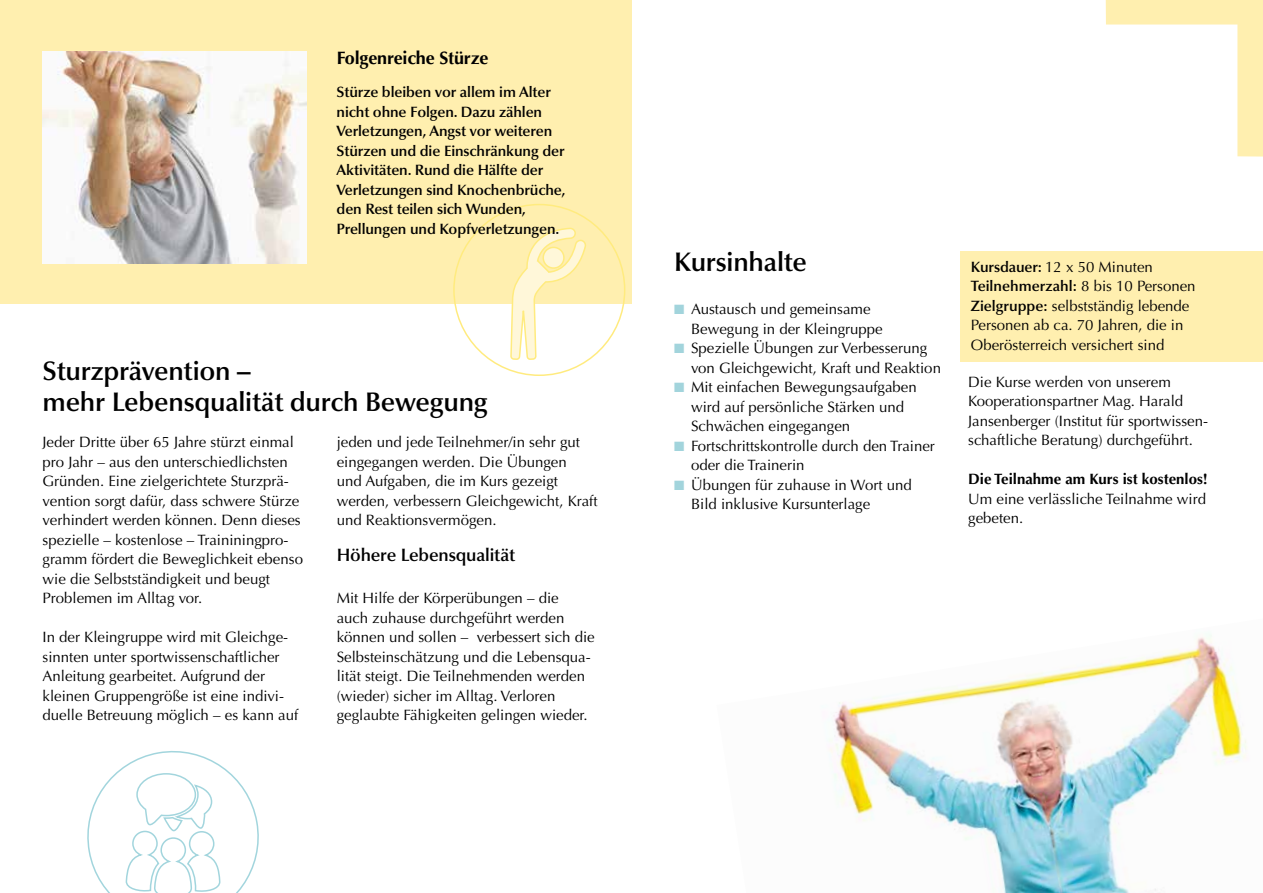
<style>
.page{position:relative;width:1263px;height:893px;background:#fff}
.page>*{position:absolute;margin:0;border:0;box-sizing:border-box;transform-origin:0 0}
.t1{font:600 27px/31.5px "Optima LT Std";letter-spacing:-.01em;color:#000}
.t2{font:600 18px "Optima LT Std";letter-spacing:-.01em;color:#000}
.t3{font:700 18px "Optima LT Std";letter-spacing:-.01em;color:#000}
.t4{font:15px/19.5px "Optima LT Std";color:#000}
.t5{font:600 15px/19.5px "Optima LT Std";letter-spacing:-.01em;color:#000}
.t6{font:700 15px "Optima LT Std";color:#000}
.s1{color:#a2d4dc}
.s2{font-weight:600}
</style>
<div class="page">
<div style="left:960px;top:251px;width:303px;height:110px;background:#ffefaf"></div>
<img style="left:829px;top:634px;width:418px;height:259px">
<div style="left:0;top:0;width:631px;height:303px;background:#ffefaf"></div>
<img style="left:43px;top:51px;width:263px;height:213px">
<div style="left:1237px;top:0;width:26px;height:157px;background:#ffefaf"></div>
<div style="left:1106px;top:0;width:157px;height:25px;background:#ffefaf"></div>
<svg style="left:87px;top:751px;width:172px;height:142px"></svg>
<svg style="left:509px;top:228px;width:79px;height:133px"></svg>
<p class="t3" style="left:337px;top:48px;width:153px">Folgenreiche Stürze</p>
<p class="t5" style="left:337px;top:82px;width:231px">Stürze bleiben vor allem im Alter nicht ohne Folgen. Dazu zählen Verletzungen, Angst vor weiteren Stürzen und die Einschränkung der Aktivitäten. Rund die Hälfte der Verletzungen sind Knochenbrüche, den Rest teilen sich Wunden, Prellungen und Kopfverletzungen.</p>
<h1 class="t1" style="left:43px;top:355px;width:447px">Sturzprävention –<br>mehr Lebensqualität durch Bewegung</h1>
<p class="t4" style="left:43px;top:433px;width:262px">Jeder Dritte über 65 Jahre stürzt einmal pro Jahr – aus den unterschiedlichsten Gründen. Eine zielgerichtete Sturzprä&shy;vention sorgt dafür, dass schwere Stürze verhindert werden können. Denn dieses spezielle – kostenlose – Traininingpro&shy;gramm fördert die Beweglichkeit ebenso wie die Selbstständigkeit und beugt Problemen im Alltag vor.</p>
<p class="t4" style="left:43px;top:628px;width:257px">In der Kleingruppe wird mit Gleichge&shy;sinnten unter sportwissenschaftlicher Anleitung gearbeitet. Aufgrund der kleinen Gruppengröße ist eine indivi&shy;duelle Betreuung möglich – es kann auf</p>
<p class="t4" style="left:337px;top:433px;width:262px">jeden und jede Teilnehmer/in sehr gut eingegangen werden. Die Übungen<br>und Aufgaben, die im Kurs gezeigt werden, verbessern Gleichgewicht, Kraft und Reaktionsvermögen.</p>
<p class="t2" style="left:337px;top:545px;width:180px">Höhere Lebensqualität</p>
<p class="t4" style="left:337px;top:589px;width:259px">Mit Hilfe der Körperübungen – die<br>auch zuhause durchgeführt werden können und sollen – verbessert sich die Selbsteinschätzung und die Lebensqua&shy;lität steigt. Die Teilnehmenden werden (wieder) sicher im Alltag. Verloren geglaubte Fähigkeiten gelingen wieder.</p>
<h1 class="t1" style="left:674px;top:246px;width:134px">Kursinhalte</h1>
<p class="t4" style="left:691px;top:300px;width:193px;text-indent:-17px"><span class="s1">■</span> Austausch und gemeinsame<br>Bewegung in der Kleingruppe</p>
<p class="t4" style="left:691px;top:339px;width:251px;text-indent:-17px"><span class="s1">■</span> Spezielle Übungen zur Verbesserung von Gleichgewicht, Kraft und Reaktion</p>
<p class="t4" style="left:691px;top:378px;width:227px;text-indent:-17px"><span class="s1">■</span> Mit einfachen Bewegungsaufgaben wird auf persönliche Stärken und<br>Schwächen eingegangen</p>
<p class="t4" style="left:691px;top:436px;width:245px;text-indent:-17px"><span class="s1">■</span> Fortschrittskontrolle durch den Trainer oder die Trainerin</p>
<p class="t4" style="left:691px;top:475px;width:222px;text-indent:-17px"><span class="s1">■</span> Übungen für zuhause in Wort und<br>Bild inklusive Kursunterlage</p>
<p class="t4" style="left:971px;top:257px;width:226px"><span class="s2">Kursdauer:</span> 12 x 50 Minuten<br><span class="s2">Teilnehmerzahl:</span> 8 bis 10 Personen<br><span class="s2">Zielgruppe:</span> selbstständig lebende<br>Personen ab ca. 70 Jahren, die in<br>Oberösterreich versichert sind</p>
<p class="t4" style="left:968px;top:372px;width:241px">Die Kurse werden von unserem Kooperationspartner Mag. Harald Jansenberger (Institut für sportwissen&shy;schaftliche Beratung) durchgeführt.</p>
<p class="t6" style="left:968px;top:470px;width:241px">Die Teilnahme am Kurs ist kostenlos!</p>
<p class="t4" style="left:968px;top:489px;width:239px">Um eine verlässliche Teilnahme wird gebeten.</p>
</div>
